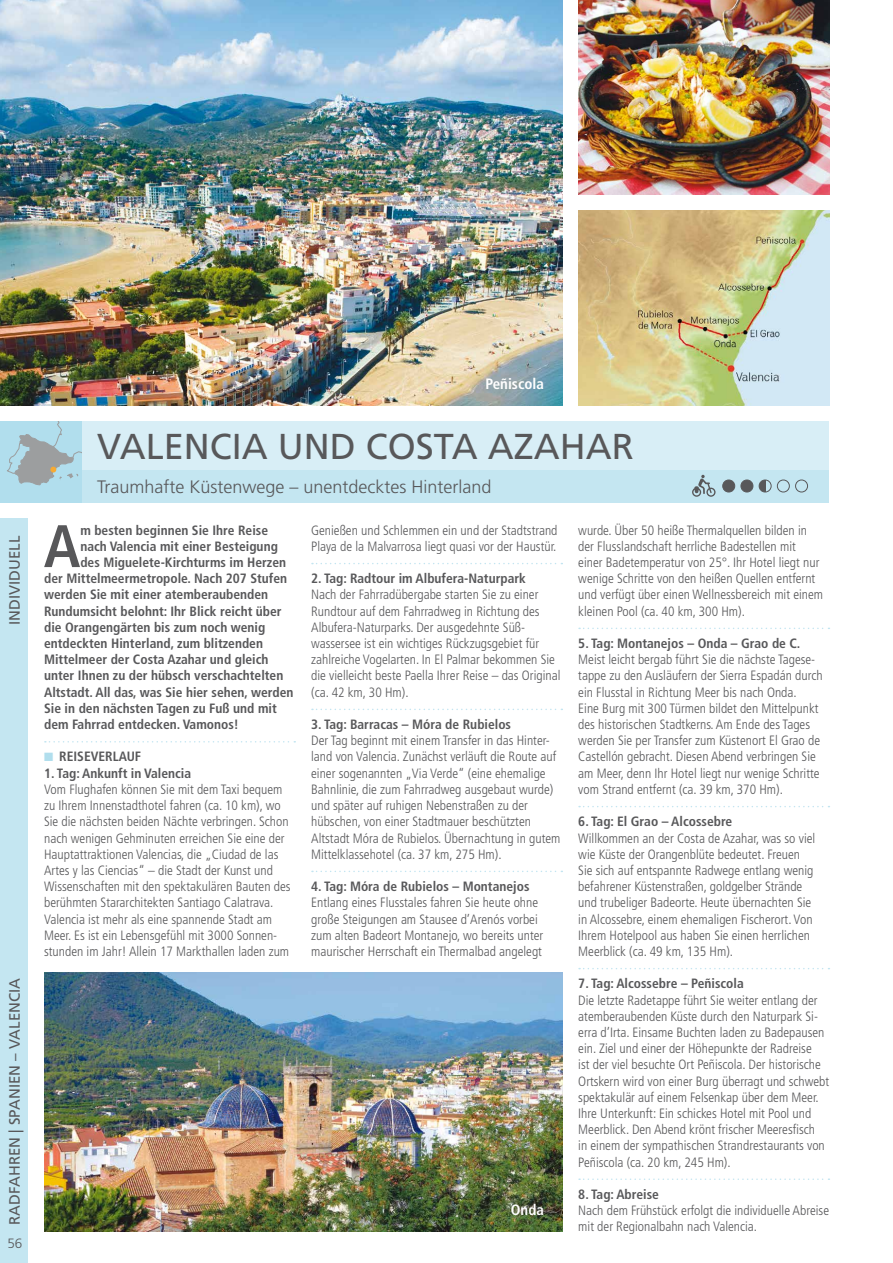
<style>
.page{position:relative;width:893px;height:1263px;background:#fff}
.page>*{position:absolute;margin:0;border:0;box-sizing:border-box;transform-origin:0 0}
.t1{font:700 condensed 59.85px "Frutiger LT Std";color:#58585a}
.t2{font:36px "Frutiger LT Std";color:#58585a}
.t3{font:300 18px "Frutiger LT Std";color:#58585a}
.t4{font:15px "Frutiger LT Std";color:#58585a}
.t5{font:700 condensed 15px "Frutiger LT Std";color:#fff}
.t6{font:300 condensed 13.5px/16.2px "Frutiger LT Std";color:#58585a}
.t7{font:700 condensed 13.5px "Frutiger LT Std";color:#58585a}
.t8{font:300 13.5px "Frutiger LT Std";color:#58585a}
.s1{color:#b1deed}
</style>
<div class="page">
<div style="left:0;top:421px;width:829px;height:49px;background:#d8eef6"></div>
<div style="left:0;top:470px;width:829px;height:32px;background:#c4e6f1"></div>
<div style="left:0;top:518px;width:28px;height:745px;background:#c4e6f1"></div>
<img style="left:44px;top:972px;width:518px;height:259px">
<img style="left:578px;top:211px;width:251px;height:194px">
<img style="left:578px;top:0;width:251px;height:194px">
<img style="left:0;top:0;width:562px;height:405px">
<svg style="left:45px;top:741px;width:250px;height:1px"></svg>
<svg style="left:312px;top:563px;width:250px;height:1px"></svg>
<svg style="left:312px;top:709px;width:250px;height:1px"></svg>
<svg style="left:312px;top:871px;width:250px;height:1px"></svg>
<svg style="left:579px;top:628px;width:250px;height:1px"></svg>
<svg style="left:579px;top:806px;width:250px;height:1px"></svg>
<svg style="left:579px;top:968px;width:250px;height:1px"></svg>
<svg style="left:579px;top:1178px;width:250px;height:2px"></svg>
<div style="left:0;top:421px;width:81px;height:81px;background:#b1deed"></div>
<svg style="left:7px;top:421px;width:74px;height:64px"></svg>
<div style="left:795px;top:480px;width:13px;height:12px;border:1px solid #58585a;border-radius:50%"></div>
<div style="left:723px;top:480px;width:12px;height:12px;background:#58585a;border-radius:50%"></div>
<div style="left:722px;top:480px;width:13px;height:12px;border:1px solid #58585a;border-radius:50%"></div>
<div style="left:741px;top:480px;width:12px;height:12px;background:#58585a;border-radius:50%"></div>
<div style="left:741px;top:480px;width:12px;height:12px;border:1px solid #58585a;border-radius:50%"></div>
<div style="left:777px;top:480px;width:13px;height:12px;border:1px solid #58585a;border-radius:50%"></div>
<div style="left:759px;top:480px;width:6px;height:12px;background:#58585a"></div>
<div style="left:759px;top:480px;width:12px;height:12px;border:1px solid #58585a;border-radius:50%"></div>
<svg style="left:692px;top:475px;width:23px;height:22px"></svg>
<p class="t5" style="left:485px;top:375px;width:60px">Peñiscola</p>
<h2 class="t2" style="left:97px;top:425px;width:538px">VALENCIA UND COSTA AZAHAR</h2>
<h3 class="t3" style="left:97px;top:476px;width:396px">Traumhafte Küstenwege – unentdecktes Hinterland</h3>
<p class="t4" style="left:6px;top:625px;width:91px;rotate:-90deg">INDIVIDUELL</p>
<p class="t6" style="left:311px;top:522px;width:248px">Genießen und Schlemmen ein und der Stadtstrand<br>Playa de la Malvarrosa liegt quasi vor der Haustür.</p>
<h1 class="t1" style="left:44px;top:511px;width:38px">A</h1>
<p class="t7" style="left:80px;top:522px;width:189px">m besten beginnen Sie Ihre Reise</p>
<p class="t7" style="left:80px;top:538px;width:199px">nach Valencia mit einer Besteigung</p>
<p class="t7" style="left:80px;top:554px;width:207px">des Miguelete-Kirchturms im Herzen</p>
<p class="t7" style="left:44px;top:571px;width:245px">der Mittelmeermetropole. Nach 207 Stufen</p>
<p class="t7" style="left:44px;top:587px;width:226px">werden Sie mit einer atemberaubenden</p>
<p class="t7" style="left:44px;top:603px;width:239px">Rundumsicht belohnt: Ihr Blick reicht über</p>
<p class="t7" style="left:44px;top:619px;width:223px">die Orangengärten bis zum noch wenig</p>
<p class="t7" style="left:44px;top:635px;width:220px">entdeckten Hinterland, zum blitzenden</p>
<p class="t7" style="left:44px;top:652px;width:226px">Mittelmeer der Costa Azahar und gleich</p>
<p class="t7" style="left:44px;top:668px;width:241px">unter Ihnen zu der hübsch verschachtelten</p>
<p class="t7" style="left:44px;top:684px;width:251px">Altstadt. All das, was Sie hier sehen, werden</p>
<p class="t7" style="left:44px;top:700px;width:234px">Sie in den nächsten Tagen zu Fuß und mit</p>
<p class="t7" style="left:44px;top:716px;width:196px">dem Fahrrad entdecken. Vamonos!</p>
<p class="t7" style="left:44px;top:749px;width:99px"><span class="s1">■</span> REISEVERLAUF</p>
<p class="t7" style="left:44px;top:765px;width:149px">1. Tag: Ankunft in Valencia</p>
<p class="t6" style="left:44px;top:781px;width:248px">Vom Flughafen können Sie mit dem Taxi bequem zu Ihrem Innenstadthotel fahren (ca. 10 km), wo Sie die nächsten beiden Nächte verbringen. Schon nach wenigen Gehminuten erreichen Sie eine der Hauptattraktionen Valencias, die „Ciudad de las Artes y las Ciencias“ – die Stadt der Kunst und Wissenschaften mit den spektakulären Bauten des berühmten Stararchitekten Santiago Calatrava.<br>Valencia ist mehr als eine spannende Stadt am Meer. Es ist ein Lebensgefühl mit 3000 Sonnen&shy;stunden im Jahr! Allein 17 Markthallen laden zum</p>
<p class="t7" style="left:311px;top:571px;width:216px">2. Tag: Radtour im Albufera-Naturpark</p>
<p class="t6" style="left:311px;top:587px;width:251px">Nach der Fahrradübergabe starten Sie zu einer Rundtour auf dem Fahrradweg in Richtung des Albufera-Naturparks. Der ausgedehnte Süß&shy;wassersee ist ein wichtiges Rückzugsgebiet für zahlreiche Vogelarten. In El Palmar bekommen Sie die vielleicht beste Paella Ihrer Reise – das Original (ca. 42 km, 30 Hm).</p>
<p class="t7" style="left:311px;top:716px;width:201px">3. Tag: Barracas – Móra de Rubielos</p>
<p class="t6" style="left:311px;top:733px;width:251px">Der Tag beginnt mit einem Transfer in das Hinter&shy;land von Valencia. Zunächst verläuft die Route auf einer sogenannten „Via Verde“ (eine ehemalige Bahnlinie, die zum Fahrradweg ausgebaut wurde) und später auf ruhigen Nebenstraßen zu der hübschen, von einer Stadtmauer beschützten Altstadt Móra de Rubielos. Übernachtung in gutem Mittelklassehotel (ca. 37 km, 275 Hm).</p>
<p class="t7" style="left:311px;top:878px;width:220px">4. Tag: Móra de Rubielos – Montanejos</p>
<p class="t6" style="left:311px;top:895px;width:234px">Entlang eines Flusstales fahren Sie heute ohne große Steigungen am Stausee d’Arenós vorbei zum alten Badeort Montanejo, wo bereits unter maurischer Herrschaft ein Thermalbad angelegt</p>
<p class="t4" style="left:6px;top:1225px;width:248px;rotate:-90deg">RADFAHREN | SPANIEN – VALENCIA</p>
<p class="t8" style="left:7px;top:1235px;width:17px">56</p>
<p class="t5" style="left:511px;top:1201px;width:35px">Onda</p>
<p class="t6" style="left:578px;top:522px;width:246px">wurde. Über 50 heiße Thermalquellen bilden in der Flusslandschaft herrliche Badestellen mit einer Badetemperatur von 25°. Ihr Hotel liegt nur wenige Schritte von den heißen Quellen entfernt und verfügt über einen Wellnessbereich mit einem kleinen Pool (ca. 40 km, 300 Hm).</p>
<p class="t7" style="left:578px;top:635px;width:224px">5. Tag: Montanejos – Onda – Grao de C.</p>
<p class="t6" style="left:578px;top:652px;width:246px">Meist leicht bergab führt Sie die nächste Tagese&shy;tappe zu den Ausläufern der Sierra Espadán durch ein Flusstal in Richtung Meer bis nach Onda.<br>Eine Burg mit 300 Türmen bildet den Mittelpunkt des historischen Stadtkerns. Am Ende des Tages werden Sie per Transfer zum Küstenort El Grao de Castellón gebracht. Diesen Abend verbringen Sie am Meer, denn Ihr Hotel liegt nur wenige Schritte vom Strand entfernt (ca. 39 km, 370 Hm).</p>
<p class="t7" style="left:578px;top:814px;width:156px">6. Tag: El Grao – Alcossebre</p>
<p class="t6" style="left:578px;top:830px;width:238px">Willkommen an der Costa de Azahar, was so viel wie Küste der Orangenblüte bedeutet. Freuen Sie sich auf entspannte Radwege entlang wenig befahrener Küstenstraßen, goldgelber Strände und trubeliger Badeorte. Heute übernachten Sie in Alcossebre, einem ehemaligen Fischerort. Von Ihrem Hotelpool aus haben Sie einen herrlichen Meerblick (ca. 49 km, 135 Hm).</p>
<p class="t7" style="left:578px;top:976px;width:167px">7. Tag: Alcossebre – Peñiscola</p>
<p class="t6" style="left:578px;top:992px;width:252px">Die letzte Radetappe führt Sie weiter entlang der atemberaubenden Küste durch den Naturpark Si&shy;erra d’Irta. Einsame Buchten laden zu Badepausen ein. Ziel und einer der Höhepunkte der Radreise<br>ist der viel besuchte Ort Peñiscola. Der historische Ortskern wird von einer Burg überragt und schwebt spektakulär auf einem Felsenkap über dem Meer.<br>Ihre Unterkunft: Ein schickes Hotel mit Pool und Meerblick. Den Abend krönt frischer Meeresfisch<br>in einem der sympathischen Strandrestaurants von Peñiscola (ca. 20 km, 245 Hm).</p>
<p class="t7" style="left:578px;top:1186px;width:82px">8. Tag: Abreise</p>
<p class="t6" style="left:578px;top:1202px;width:252px">Nach dem Frühstück erfolgt die individuelle Abreise mit der Regionalbahn nach Valencia.</p>
</div>
